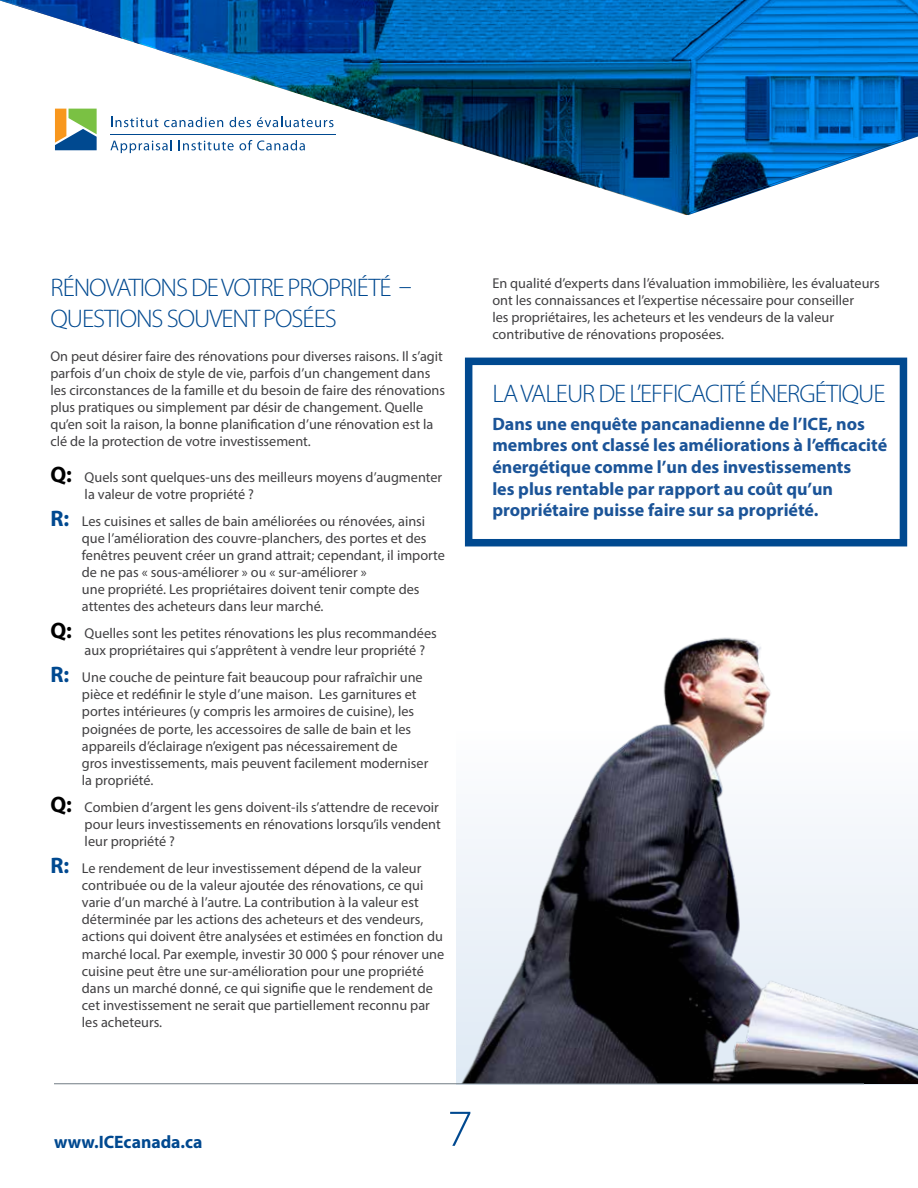
<style>
.page{position:relative;width:918px;height:1188px;background:#fff}
.page>*{position:absolute;margin:0;border:0;box-sizing:border-box;transform-origin:0 0}
.t1{font:300 52.35px "Myriad Pro";color:#004990}
.t2{font:300 25.5px/30.6px "Myriad Pro";letter-spacing:-.04em;color:#004990}
.t3{font:700 18px/21.6px "Myriad Pro";color:#1b5498}
.t4{font:700 18px "Myriad Pro";color:#004990}
.t5{font:14.25px/17.1px "Myriad Pro";color:#414042}
.s1{font-weight:700;font-size:22.5px;color:#000}
.s2{font-weight:700;font-size:22.5px;color:#004990}
</style>
<div class="page">
<img style="left:0;top:0;width:918px;height:214px">
<img style="left:459px;top:540px;width:459px;height:544px">
<div style="left:465px;top:358px;width:442px;height:188px;border:8px solid #004990"></div>
<hr style="left:54px;top:1083px;width:810px;height:1px;background:#707c84">
<h2 class="t2" style="left:51px;top:273px;width:363px">RÉNOVATIONS DE VOTRE PROPRIÉTÉ –<br>QUESTIONS SOUVENT POSÉES</h2>
<p class="t5" style="left:50px;top:347px;width:396px">On peut désirer faire des rénovations pour diverses raisons. Il s’agit parfois d’un choix de style de vie, parfois d’un changement dans les circonstances de la famille et du besoin de faire des rénovations plus pratiques ou simplement par désir de changement. Quelle qu’en soit la raison, la bonne planification d’une rénovation est la clé de la protection de votre investissement.</p>
<p class="t5" style="left:85px;top:468px;width:359px;text-indent:-34px"><span class="s1">Q:</span> Quels sont quelques-uns des meilleurs moyens d’augmenter la valeur de votre propriété ?</p>
<p class="t5" style="left:82px;top:512px;width:365px;text-indent:-32px"><span class="s2">R:</span> Les cuisines et salles de bain améliorées ou rénovées, ainsi que l’amélioration des couvre-planchers, des portes et des fenêtres peuvent créer un grand attrait; cependant, il importe de ne pas « sous-améliorer » ou « sur-améliorer »<br>une propriété. Les propriétaires doivent tenir compte des attentes des acheteurs dans leur marché.</p>
<p class="t5" style="left:85px;top:625px;width:354px;text-indent:-34px"><span class="s1">Q:</span> Quelles sont les petites rénovations les plus recommandées aux propriétaires qui s’apprêtent à vendre leur propriété ?</p>
<p class="t5" style="left:82px;top:669px;width:348px;text-indent:-32px"><span class="s2">R:</span> Une couche de peinture fait beaucoup pour rafraîchir une pièce et redéfinir le style d’une maison. Les garnitures et portes intérieures (y compris les armoires de cuisine), les poignées de porte, les accessoires de salle de bain et les appareils d’éclairage n’exigent pas nécessairement de<br>gros investissements, mais peuvent facilement moderniser la propriété.</p>
<p class="t5" style="left:85px;top:798px;width:358px;text-indent:-34px"><span class="s1">Q:</span> Combien d’argent les gens doivent-ils s’attendre de recevoir pour leurs investissements en rénovations lorsqu’ils vendent leur propriété ?</p>
<p class="t5" style="left:82px;top:859px;width:364px;text-indent:-32px"><span class="s2">R:</span> Le rendement de leur investissement dépend de la valeur contribuée ou de la valeur ajoutée des rénovations, ce qui varie d’un marché à l’autre. La contribution à la valeur est déterminée par les actions des acheteurs et des vendeurs, actions qui doivent être analysées et estimées en fonction du marché local. Par exemple, investir 30 000 $ pour rénover une cuisine peut être une sur-amélioration pour une propriété dans un marché donné, ce qui signifie que le rendement de cet investissement ne serait que partiellement reconnu par les acheteurs.</p>
<p class="t5" style="left:492px;top:274px;width:389px">En qualité d’experts dans l’évaluation immobilière, les évaluateurs ont les connaissances et l’expertise nécessaire pour conseiller<br>les propriétaires, les acheteurs et les vendeurs de la valeur contributive de rénovations proposées.</p>
<h2 class="t2" style="left:493px;top:379px;width:394px">LA VALEUR DE L’EFFICACITÉ ÉNERGÉTIQUE</h2>
<p class="t3" style="left:492px;top:412px;width:396px">Dans une enquête pancanadienne de l’ICE, nos membres ont classé les améliorations à l’efficacité énergétique comme l’un des investissements<br>les plus rentable par rapport au coût qu’un propriétaire puisse faire sur sa propriété.</p>
<p class="t4" style="left:54px;top:1130px;width:150px">www.ICEcanada.ca</p>
<h1 class="t1" style="left:447px;top:1100px;width:27px">7</h1>
</div>
